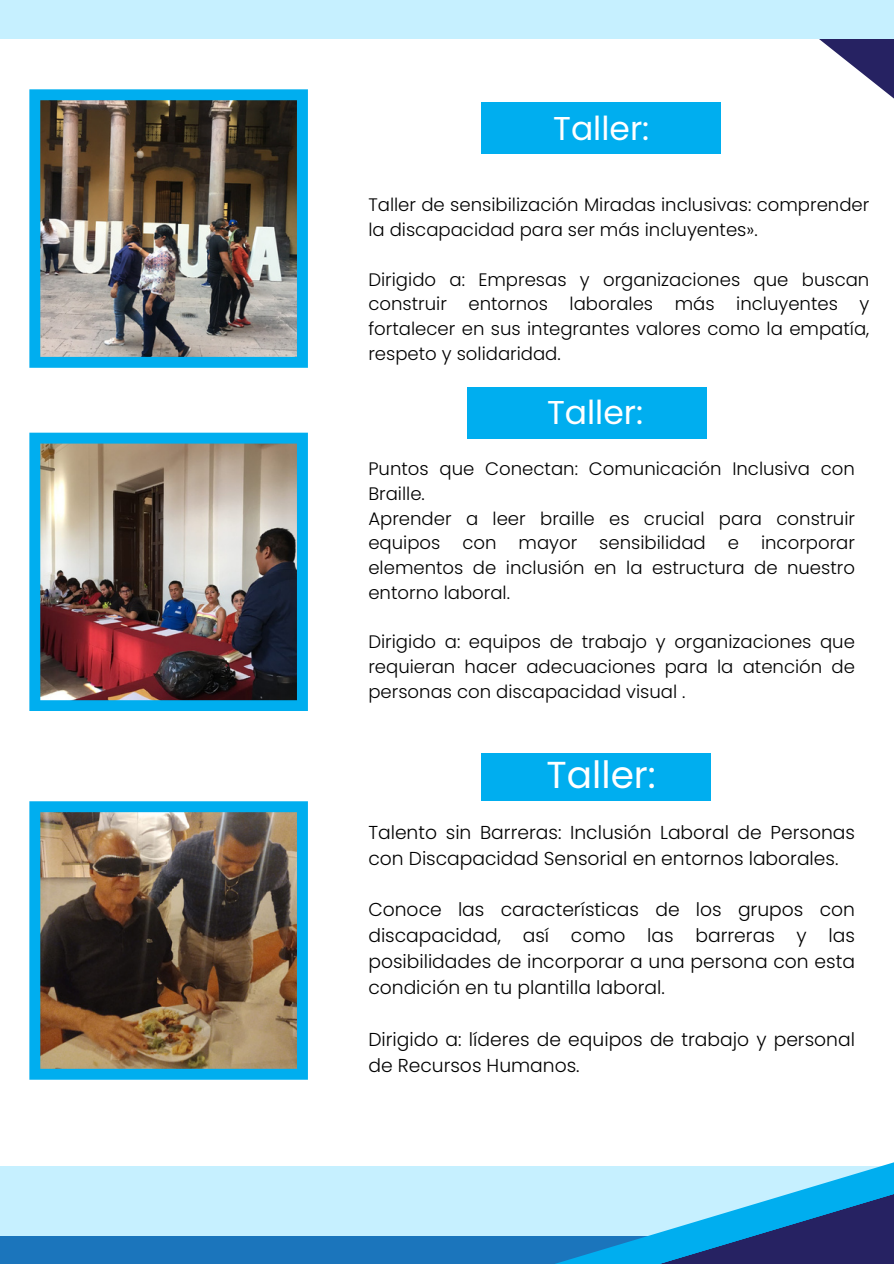
<style>
.page{position:relative;width:894px;height:1264px;background:#fff}
.page>*{position:absolute;margin:0;border:0;box-sizing:border-box;transform-origin:0 0}
.t1{font:37.5px "Poppins";color:#fff}
.t2{font:33px "Poppins";color:#fff}
.t3{font:300 18.75px/25.8px "Poppins";color:#000}
.t4{font:300 18.15px/24.8px "Poppins";color:#000;text-align:justify}
</style>
<div class="page">
<div style="left:0;top:1181px;width:893px;height:82px;background:#1b75bc"></div>
<div style="left:0;top:1165px;width:893px;height:70px;background:#c6f0ff"></div>
<svg style="left:216px;top:1162px;width:677px;height:74px"></svg>
<svg style="left:524px;top:1165px;width:369px;height:98px"></svg>
<div style="left:467px;top:387px;width:239px;height:51px;background:#00aeef"></div>
<div style="left:481px;top:753px;width:229px;height:48px;background:#00aeef"></div>
<svg style="left:819px;top:39px;width:74px;height:59px"></svg>
<div style="left:0;top:0;width:893px;height:39px;background:#c6f0ff"></div>
<div style="left:481px;top:103px;width:239px;height:51px;background:#00aeef"></div>
<img style="left:29px;top:432px;width:279px;height:279px">
<img style="left:29px;top:801px;width:279px;height:278px">
<img style="left:29px;top:89px;width:279px;height:279px">
<p class="t2" style="left:553px;top:105px;width:98px">Taller:</p>
<p class="t4" style="left:368px;top:192px;width:502px">Taller de sensibilización Miradas inclusivas: comprender la discapacidad para ser más incluyentes».</p>
<p class="t4" style="left:368px;top:267px;width:502px">Dirigido a: Empresas y organizaciones que buscan construir entornos laborales más incluyentes y fortalecer en sus integrantes valores como la empatía, respeto y solidaridad.</p>
<h2 class="t2" style="left:547px;top:389px;width:98px">Taller:</h2>
<p class="t4" style="left:368px;top:456px;width:488px">Puntos que Conectan: Comunicación Inclusiva con<br>Braille.</p>
<p class="t4" style="left:368px;top:506px;width:488px">Aprender a leer braille es crucial para construir equipos con mayor sensibilidad e incorporar elementos de inclusión en la estructura de nuestro entorno laboral.</p>
<p class="t4" style="left:368px;top:629px;width:488px">Dirigido a: equipos de trabajo y organizaciones que requieran hacer adecuaciones para la atención de personas con discapacidad visual .</p>
<p class="t1" style="left:546px;top:748px;width:111px">Taller:</p>
<p class="t3" style="left:368px;top:819px;width:488px">Talento sin Barreras: Inclusión Laboral de Personas con Discapacidad Sensorial en entornos laborales.</p>
<p class="t3" style="left:368px;top:897px;width:488px;text-align:justify">Conoce las características de los grupos con discapacidad, así como las barreras y las posibilidades de incorporar a una persona con esta condición en tu plantilla laboral.</p>
<h1 class="t3" style="left:368px;top:1026px;width:488px">Dirigido a: líderes de equipos de trabajo y personal de Recursos Humanos.</h1>
</div>
